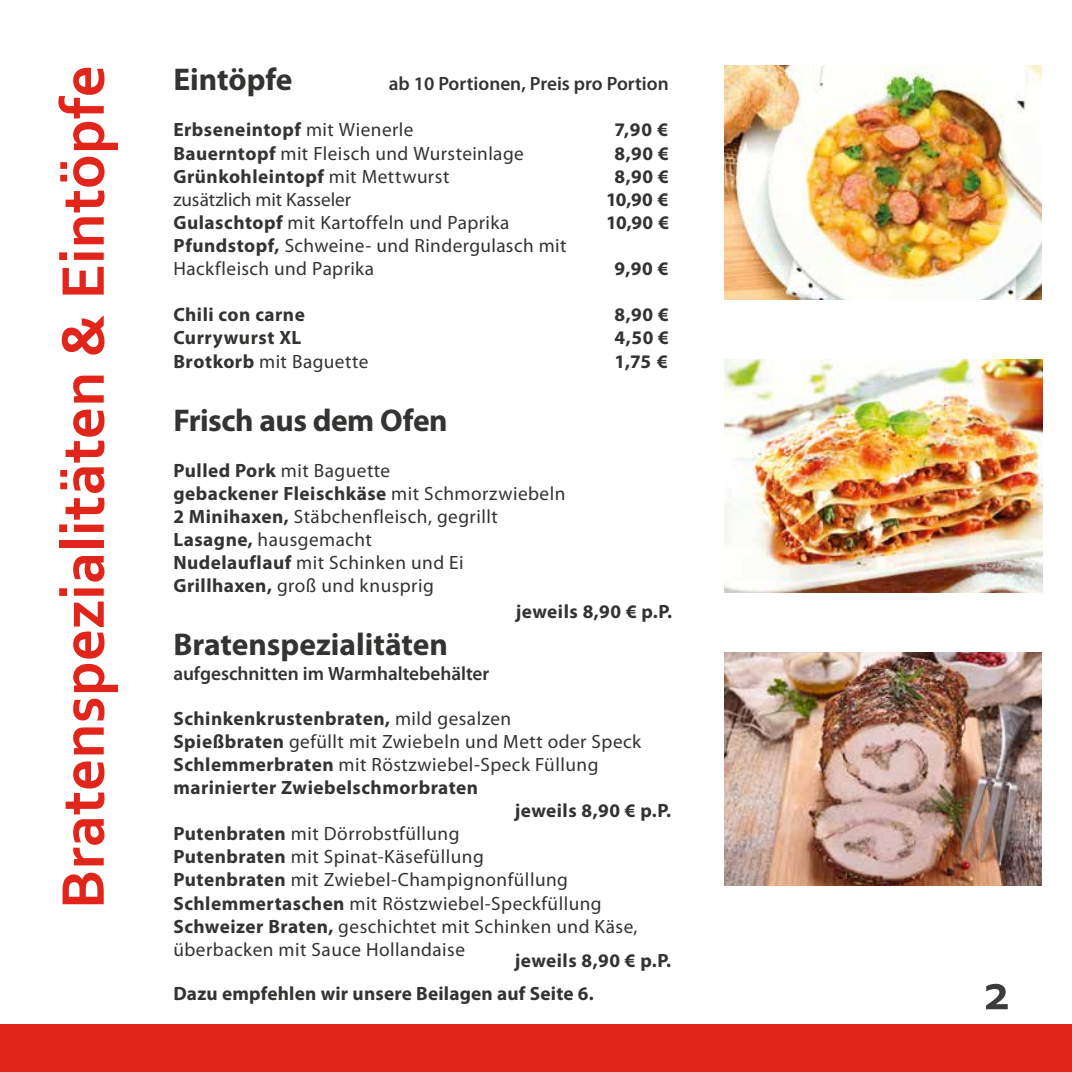
<style>
.page{position:relative;width:1072px;height:1072px;background:#fff}
.page>*{position:absolute;margin:0;border:0;box-sizing:border-box;transform-origin:0 0}
.t1{font:700 63px "Corbel";letter-spacing:.005em;color:#e1251b}
.t2{font:700 52.5px "Corbel";color:#3c3c3b}
.t3{font:700 31.5px "Myriad Pro";letter-spacing:-.005em;color:#333332}
.t4{font:19.25px/23.1px "Myriad Pro";letter-spacing:.025em;color:#333332}
.t5{font:700 19.25px/33.6px "Myriad Pro";letter-spacing:.025em;color:#333332}
.t6{font:600 19.25px "Myriad Pro";color:#333332}
.t7{font:19.25px "Myriad Pro";letter-spacing:-.005em;color:#333332}
.s1{font-weight:400}
.s2{font-weight:700}
</style>
<div class="page">
<img style="left:724px;top:652px;width:317px;height:233px">
<img style="left:724px;top:359px;width:318px;height:233px">
<img style="left:724px;top:66px;width:317px;height:233px">
<div style="left:0;top:1024px;width:1071px;height:47px;background:#e1251b"></div>
<h1 class="t1" style="left:44px;top:909px;width:845px;rotate:-90deg">Bratenspezialitäten &amp; Eintöpfe</h1>
<h3 class="t3" style="left:173px;top:59px;width:121px">Eintöpfe</h3>
<p class="t6" style="left:389px;top:71px;width:281px">ab 10 Portionen, Preis pro Portion</p>
<p class="t5" style="left:173px;top:112px;width:241px">Erbseneintopf <span class="s1">mit Wienerle</span></p>
<p class="t5" style="left:614px;top:112px;width:55px">7,90 €</p>
<p class="t4" style="left:173px;top:141px;width:352px"><span class="s2">Bauerntopf</span> mit Fleisch und Wursteinlage</p>
<p class="t5" style="left:614px;top:136px;width:56px">8,90 €</p>
<p class="t5" style="left:173px;top:159px;width:277px">Grünkohleintopf <span class="s1">mit Mettwurst</span></p>
<p class="t5" style="left:614px;top:159px;width:56px">8,90 €</p>
<p class="t7" style="left:173px;top:187px;width:179px">zusätzlich mit Kasseler</p>
<p class="t5" style="left:606px;top:182px;width:64px">10,90 €</p>
<p class="t4" style="left:173px;top:210px;width:337px"><span class="s2">Gulaschtopf</span> mit Kartoffeln und Paprika</p>
<p class="t5" style="left:606px;top:205px;width:64px">10,90 €</p>
<p class="t4" style="left:173px;top:234px;width:394px"><span class="s2">Pfundstopf,</span> Schweine- und Rindergulasch mit<br>Hackfleisch und Paprika</p>
<p class="t5" style="left:614px;top:251px;width:55px">9,90 €</p>
<p class="t5" style="left:173px;top:297px;width:133px">Chili con carne</p>
<p class="t5" style="left:614px;top:297px;width:56px">8,90 €</p>
<p class="t5" style="left:173px;top:320px;width:129px">Currywurst XL</p>
<p class="t5" style="left:614px;top:320px;width:56px">4,50 €</p>
<p class="t4" style="left:173px;top:349px;width:197px"><span class="s2">Brotkorb</span> mit Baguette</p>
<p class="t5" style="left:614px;top:343px;width:55px">1,75 €</p>
<h3 class="t3" style="left:173px;top:399px;width:276px">Frisch aus dem Ofen</h3>
<p class="t4" style="left:173px;top:458px;width:393px"><span class="s2">Pulled Pork</span> mit Baguette<br><span class="s2">gebackener Fleischkäse</span> mit Schmorzwiebeln<br><span class="s2">2 Minihaxen,</span> Stäbchenfleisch, gegrillt<br><span class="s2">Lasagne,</span> hausgemacht<br><span class="s2">Nudelauflauf</span> mit Schinken und Ei<br><span class="s2">Grillhaxen,</span> groß und knusprig</p>
<p class="t5" style="left:516px;top:593px;width:158px">jeweils 8,90 € p.P.</p>
<h3 class="t3" style="left:173px;top:624px;width:276px">Bratenspezialitäten</h3>
<p class="t6" style="left:173px;top:661px;width:317px">aufgeschnitten im Warmhaltebehälter</p>
<p class="t5" style="left:173px;top:700px;width:339px">Schinkenkrustenbraten, <span class="s1">mild gesalzen</span></p>
<p class="t4" style="left:173px;top:729px;width:469px"><span class="s2">Spießbraten</span> gefüllt mit Zwiebeln und Mett oder Speck</p>
<p class="t4" style="left:173px;top:752px;width:426px"><span class="s2">Schlemmerbraten</span> mit Röstzwiebel-Speck Füllung</p>
<p class="t5" style="left:173px;top:770px;width:306px">marinierter Zwiebelschmorbraten</p>
<p class="t5" style="left:515px;top:793px;width:158px">jeweils 8,90 € p.P.</p>
<p class="t4" style="left:173px;top:822px;width:288px"><span class="s2">Putenbraten</span> mit Dörrobstfüllung</p>
<p class="t4" style="left:173px;top:845px;width:312px"><span class="s2">Putenbraten</span> mit Spinat-Käsefüllung</p>
<p class="t4" style="left:173px;top:868px;width:396px"><span class="s2">Putenbraten</span> mit Zwiebel-Champignonfüllung</p>
<p class="t4" style="left:173px;top:891px;width:430px"><span class="s2">Schlemmertaschen</span> mit Röstzwiebel-Speckfüllung</p>
<p class="t4" style="left:173px;top:914px;width:465px"><span class="s2">Schweizer Braten,</span> geschichtet mit Schinken und Käse,</p>
<p class="t4" style="left:173px;top:937px;width:293px">überbacken mit Sauce Hollandaise</p>
<p class="t5" style="left:173px;top:942px;width:499px;text-indent:341px">jeweils 8,90 € p.P.<br>Dazu empfehlen wir unsere Beilagen auf Seite 6.</p>
<h2 class="t2" style="left:983px;top:959px;width:28px">2</h2>
</div>
